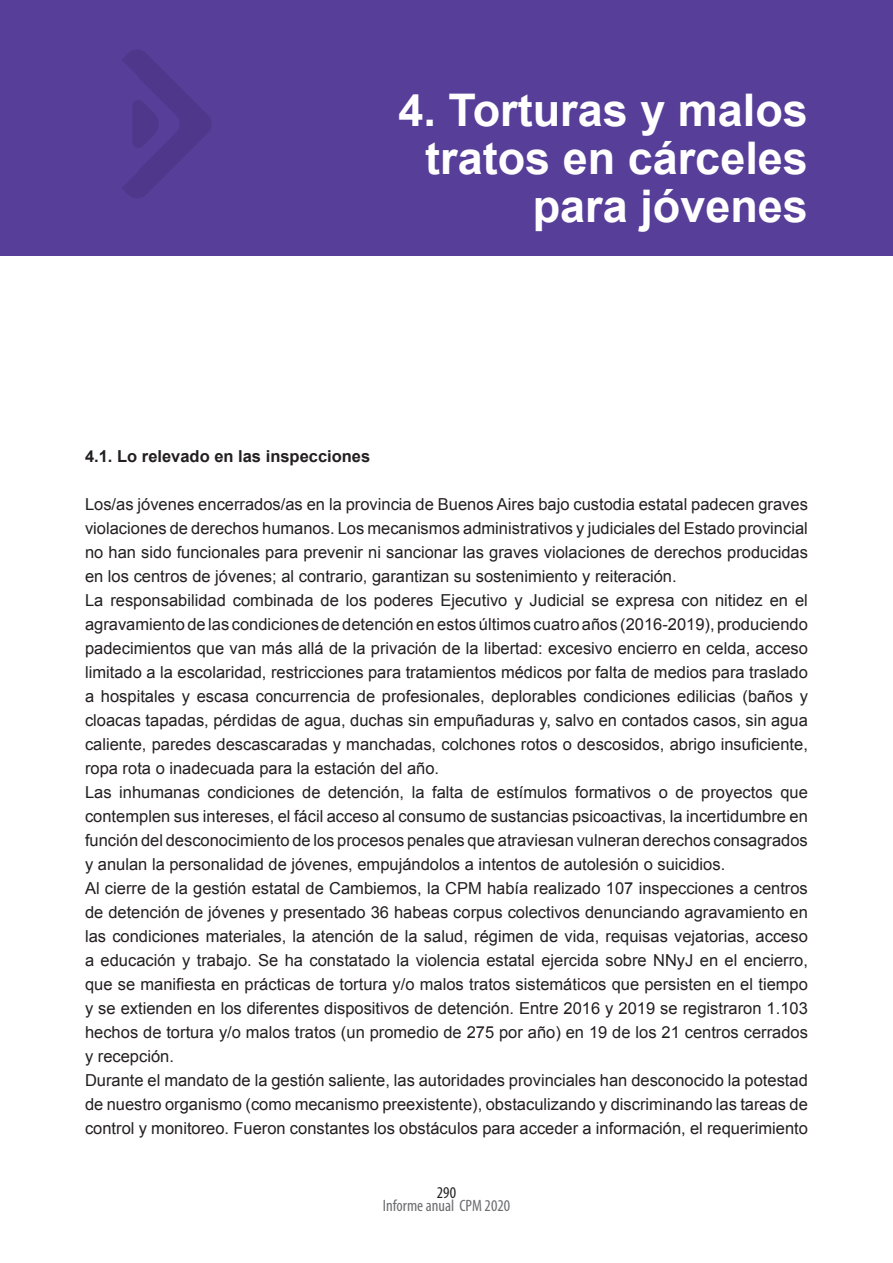
<style>
.page{position:relative;width:893px;height:1263px;background:#fff}
.page>*{position:absolute;margin:0;border:0;box-sizing:border-box;transform-origin:0 0}
.t1{font:700 45px/48px "Arial";color:#fff;text-align:right}
.t2{font:16.5px/24px "Arial";color:#231f20}
.t3{font:700 16.5px "Arial";color:#231f20}
.t4{font:condensed 16.5px "Myriad Pro";color:#6c6d70}
.t5{font:condensed 16.5px "Myriad Pro";color:#231f20}
</style>
<div class="page">
<div style="left:0;top:0;width:893px;height:255px;background:#573e99"></div>
<svg style="left:122px;top:50px;width:89px;height:148px"></svg>
<h1 class="t1" style="left:399px;top:88px;width:411px">4. Torturas y malos tratos en cárceles para jóvenes</h1>
<p class="t3" style="left:85px;top:445px;width:287px">4.1. Lo relevado en las inspecciones</p>
<p class="t2" style="left:85px;top:492px;width:724px">Los/as jóvenes encerrados/as en la provincia de Buenos Aires bajo custodia estatal padecen graves violaciones de derechos humanos. Los mecanismos administrativos y judiciales del Estado provincial no han sido funcionales para prevenir ni sancionar las graves violaciones de derechos producidas en los centros de jóvenes; al contrario, garantizan su sostenimiento y reiteración.<br>La responsabilidad combinada de los poderes Ejecutivo y Judicial se expresa con nitidez en el agravamiento de las condiciones de detención en estos últimos cuatro años (2016-2019), produciendo padecimientos que van más allá de la privación de la libertad: excesivo encierro en celda, acceso limitado a la escolaridad, restricciones para tratamientos médicos por falta de medios para traslado a hospitales y escasa concurrencia de profesionales, deplorables condiciones edilicias (baños y cloacas tapadas, pérdidas de agua, duchas sin empuñaduras y, salvo en contados casos, sin agua caliente, paredes descascaradas y manchadas, colchones rotos o descosidos, abrigo insuficiente, ropa rota o inadecuada para la estación del año.<br>Las inhumanas condiciones de detención, la falta de estímulos formativos o de proyectos que contemplen sus intereses, el fácil acceso al consumo de sustancias psicoactivas, la incertidumbre en función del desconocimiento de los procesos penales que atraviesan vulneran derechos consagrados y anulan la personalidad de jóvenes, empujándolos a intentos de autolesión o suicidios.<br>Al cierre de la gestión estatal de Cambiemos, la CPM había realizado 107 inspecciones a centros de detención de jóvenes y presentado 36 habeas corpus colectivos denunciando agravamiento en las condiciones materiales, la atención de la salud, régimen de vida, requisas vejatorias, acceso a educación y trabajo. Se ha constatado la violencia estatal ejercida sobre NNyJ en el encierro, que se manifiesta en prácticas de tortura y/o malos tratos sistemáticos que persisten en el tiempo y se extienden en los diferentes dispositivos de detención. Entre 2016 y 2019 se registraron 1.103 hechos de tortura y/o malos tratos (un promedio de 275 por año) en 19 de los 21 centros cerrados y recepción.<br>Durante el mandato de la gestión saliente, las autoridades provinciales han desconocido la potestad de nuestro organismo (como mecanismo preexistente), obstaculizando y discriminando las tareas de control y monitoreo. Fueron constantes los obstáculos para acceder a información, el requerimiento</p>
<p class="t5" style="left:437px;top:1182px;width:21px">290</p>
<p class="t4" style="left:383px;top:1196px;width:129px">Informe anual CPM 2020</p>
</div>
